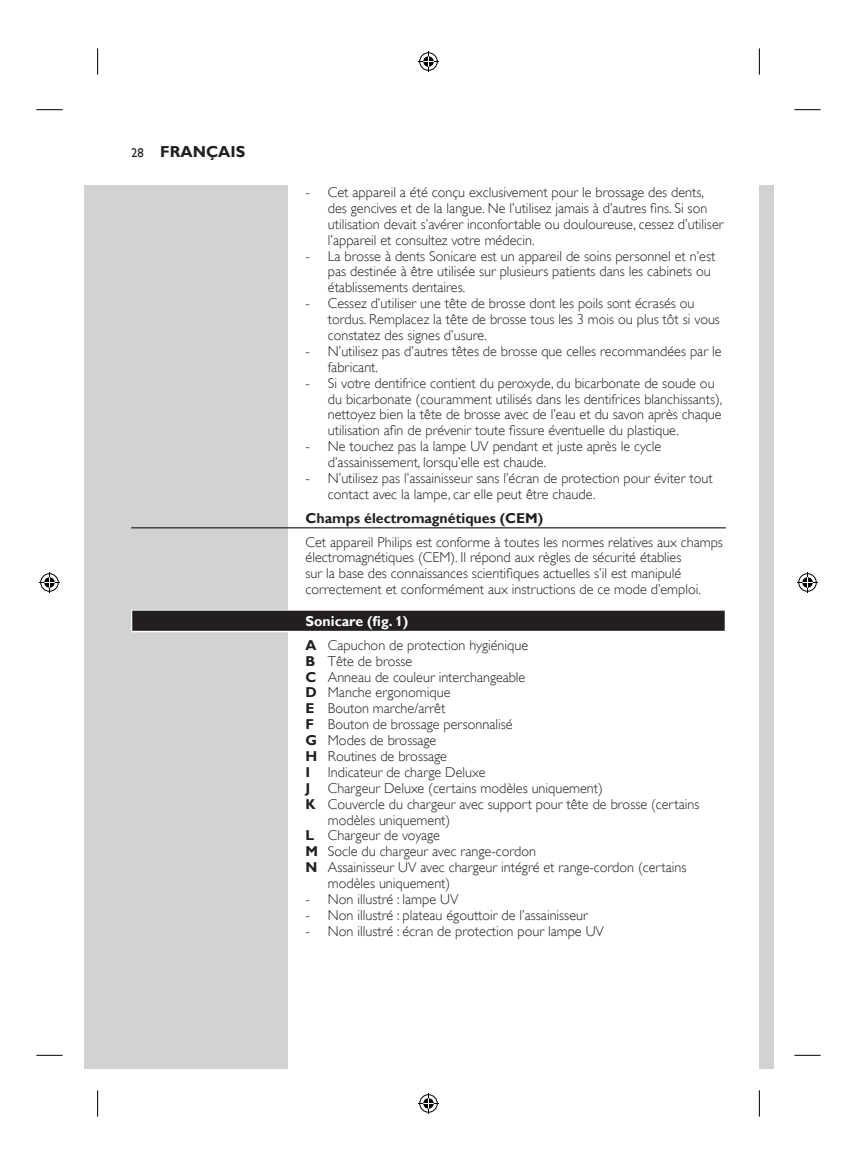
<style>
.page{position:relative;width:857px;height:1165px;background:#fff}
.page>*{position:absolute;margin:0;border:0;box-sizing:border-box;transform-origin:0 0}
.t1{font:700 15.92px "Gill Sans Alt One WGL";color:#231f20}
.t2{font:14.35px/15.9px "Gill Sans Alt One WGL Light";color:#231f20}
.t3{font:700 14.35px "Gill Sans Alt One WGL";color:#231f20}
.t4{font:700 14.35px "Gill Sans Alt One WGL";color:#fff}
.s1{font-weight:400;font-size:12.78px}
.s2{font-family:"Gill Sans Alt One WGL";font-weight:700}
</style>
<div class="page">
<div style="left:84px;top:185px;width:204px;height:883px;background:#d1d2d4"></div>
<div style="left:759px;top:185px;width:15px;height:883px;background:#d1d2d4"></div>
<hr style="left:131px;top:527px;width:595px;height:1px;background:#231f20">
<div style="left:131px;top:609px;width:595px;height:23px;background:#4a4748"></div>
<div style="left:132px;top:610px;width:592px;height:20px;background:#231f20"></div>
<svg style="left:36px;top:109px;width:27px;height:1px"></svg>
<svg style="left:794px;top:109px;width:26px;height:1px"></svg>
<svg style="left:36px;top:1054px;width:27px;height:1px"></svg>
<svg style="left:794px;top:1054px;width:26px;height:1px"></svg>
<svg style="left:97px;top:48px;width:1px;height:27px"></svg>
<svg style="left:97px;top:1090px;width:1px;height:26px"></svg>
<svg style="left:759px;top:48px;width:1px;height:27px"></svg>
<svg style="left:759px;top:1090px;width:1px;height:26px"></svg>
<svg style="left:418px;top:51px;width:21px;height:21px"></svg>
<svg style="left:418px;top:1093px;width:21px;height:21px"></svg>
<svg style="left:39px;top:572px;width:21px;height:21px"></svg>
<svg style="left:797px;top:572px;width:21px;height:21px"></svg>
<p class="t1" style="left:131px;top:142px;width:116px"><span class="s1">28</span> FRANÇAIS</p>
<p class="t2" style="left:328px;top:184px;width:397px">Cet appareil a été conçu exclusivement pour le brossage des dents, des gencives et de la langue. Ne l’utilisez jamais à d’autres fins. Si son utilisation devait s’avérer inconfortable ou douloureuse, cessez d’utiliser l’appareil et consultez votre médecin.<br>La brosse à dents Sonicare est un appareil de soins personnel et n’est pas destinée à être utilisée sur plusieurs patients dans les cabinets ou établissements dentaires.<br>Cessez d’utiliser une tête de brosse dont les poils sont écrasés ou tordus. Remplacez la tête de brosse tous les 3 mois ou plus tôt si vous constatez des signes d’usure.<br>N’utilisez pas d’autres têtes de brosse que celles recommandées par le fabricant.<br>Si votre dentifrice contient du peroxyde, du bicarbonate de soude ou du bicarbonate (couramment utilisés dans les dentifrices blanchissants), nettoyez bien la tête de brosse avec de l’eau et du savon après chaque utilisation afin de prévenir toute fissure éventuelle du plastique.<br>Ne touchez pas la lampe UV pendant et juste après le cycle d’assainissement, lorsqu’elle est chaude.<br>N’utilisez pas l’assainisseur sans l’écran de protection pour éviter tout contact avec la lampe, car elle peut être chaude.</p>
<p class="t3" style="left:305px;top:509px;width:239px">Champs électromagnétiques (CEM)</p>
<p class="t2" style="left:305px;top:533px;width:419px">Cet appareil Philips est conforme à toutes les normes relatives aux champs électromagnétiques (CEM). Il répond aux règles de sécurité établies<br>sur la base des connaissances scientifiques actuelles s’il est manipulé correctement et conformément aux instructions de ce mode d’emploi.</p>
<p class="t4" style="left:305px;top:612px;width:104px">Sonicare (fig. 1)</p>
<p class="t2" style="left:305px;top:637px;width:224px"><span class="s2">A</span> Capuchon de protection hygiénique</p>
<p class="t2" style="left:305px;top:653px;width:108px"><span class="s2">B</span> Tête de brosse</p>
<p class="t2" style="left:305px;top:668px;width:221px"><span class="s2">C</span> Anneau de couleur interchangeable</p>
<p class="t2" style="left:305px;top:684px;width:146px"><span class="s2">D</span> Manche ergonomique</p>
<p class="t2" style="left:305px;top:700px;width:141px"><span class="s2">E</span> Bouton marche/arrêt</p>
<p class="t2" style="left:305px;top:716px;width:209px"><span class="s2">F</span> Bouton de brossage personnalisé</p>
<p class="t2" style="left:305px;top:732px;width:132px"><span class="s2">G</span> Modes de brossage</p>
<p class="t2" style="left:305px;top:748px;width:143px"><span class="s2">H</span> Routines de brossage</p>
<p class="t2" style="left:305px;top:764px;width:181px"><span class="s2">I</span> Indicateur de charge Deluxe</p>
<p class="t2" style="left:305px;top:780px;width:299px"><span class="s2">J</span> Chargeur Deluxe (certains modèles uniquement)</p>
<p class="t2" style="left:305px;top:795px;width:395px"><span class="s2">K</span> Couvercle du chargeur avec support pour tête de brosse (certains</p>
<p class="t2" style="left:328px;top:811px;width:124px">modèles uniquement)</p>
<p class="t2" style="left:305px;top:827px;width:136px"><span class="s2">L</span> Chargeur de voyage</p>
<p class="t2" style="left:305px;top:843px;width:232px"><span class="s2">M</span> Socle du chargeur avec range-cordon</p>
<p class="t2" style="left:305px;top:859px;width:382px"><span class="s2">N</span> Assainisseur UV avec chargeur intégré et range-cordon (certains</p>
<p class="t2" style="left:328px;top:875px;width:124px">modèles uniquement)</p>
<p class="t2" style="left:328px;top:891px;width:132px">Non illustré : lampe UV</p>
<p class="t2" style="left:328px;top:907px;width:261px">Non illustré : plateau égouttoir de l’assainisseur</p>
<p class="t2" style="left:328px;top:922px;width:278px">Non illustré : écran de protection pour lampe UV</p>
<p class="t2" style="left:305px;top:184px;width:6px">-</p>
<p class="t2" style="left:305px;top:248px;width:6px">-</p>
<p class="t2" style="left:305px;top:295px;width:6px">-</p>
<p class="t2" style="left:305px;top:343px;width:6px">-</p>
<p class="t2" style="left:305px;top:375px;width:6px">-</p>
<p class="t2" style="left:305px;top:438px;width:6px">-</p>
<p class="t2" style="left:305px;top:470px;width:6px">-</p>
<p class="t2" style="left:305px;top:891px;width:6px;text-align:justify">- - -</p>
</div>
